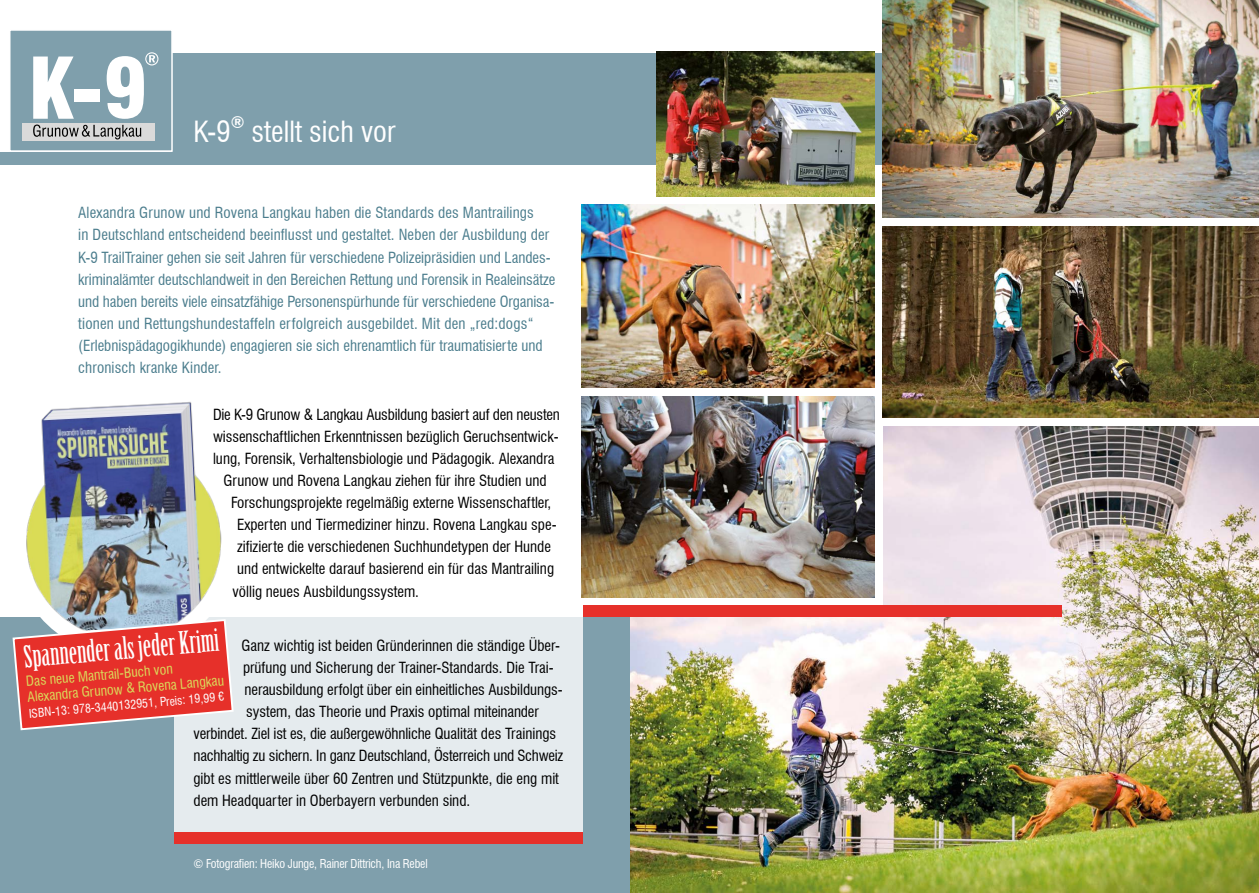
<style>
.page{position:relative;width:1259px;height:893px;background:#fff}
.page>*{position:absolute;margin:0;border:0;box-sizing:border-box;transform-origin:0 0}
.t1{font:30.3px "Birch Std";color:#fff}
.t2{font:condensed 28.5px "Swiss 721 BT";color:#fff}
.t3{font:700 condensed 16.5px "Swiss 721 BT";color:#fff}
.t4{font:condensed 15px "Swiss 721 BT";color:#000}
.t5{font:condensed 15px/22px "Swiss 721 BT";color:#4b7d8d}
.t6{font:condensed 13.65px/15.8px "Swiss 721 BT";color:#dadb5b}
.t7{font:condensed 12px "Swiss 721 BT";letter-spacing:-.015em;color:#fff}
</style>
<div class="page">
<img style="left:629px;top:426px;width:630px;height:467px">
<div style="left:583px;top:372px;width:299px;height:234px;background:#fff"></div>
<div style="left:0;top:53px;width:1185px;height:112px;background:#7f9fac"></div>
<div style="left:0;top:617px;width:629px;height:276px;background:#7f9fac"></div>
<div style="left:174px;top:531px;width:409px;height:311px;background:linear-gradient(to bottom,#fcfdfd,#dce4e8)"></div>
<div style="left:174px;top:833px;width:409px;height:11px;background:#e6302a"></div>
<img style="left:26px;top:402px;width:214px;height:232px">
<svg style="left:12px;top:618px;width:223px;height:113px;background:#da5755"></svg>
<div style="left:583px;top:606px;width:478px;height:11px;background:#e6302a"></div>
<img style="left:882px;top:0;width:377px;height:218px">
<img style="left:882px;top:226px;width:377px;height:192px">
<img style="left:582px;top:396px;width:292px;height:201px">
<img style="left:656px;top:52px;width:218px;height:144px">
<img style="left:582px;top:205px;width:292px;height:183px">
<svg style="left:0;top:30px;width:172px;height:122px"></svg>
<h2 class="t2" style="left:193px;top:115px;width:39px">K-9</h2>
<p class="t3" style="left:231px;top:113px;width:15px">®</p>
<h2 class="t2" style="left:252px;top:115px;width:145px">stellt sich vor</h2>
<p class="t5" style="left:78px;top:202px;width:479px">Alexandra Grunow und Rovena Langkau haben die Standards des Mantrailings<br>in Deutschland entscheidend beeinflusst und gestaltet. Neben der Ausbildung der K-9 TrailTrainer gehen sie seit Jahren für verschiedene Polizeipräsidien und Landes&shy;kriminalämter deutschlandweit in den Bereichen Rettung und Forensik in Realeinsätze und haben bereits viele einsatzfähige Personenspürhunde für verschiedene Organisa&shy;tionen und Rettungshundestaffeln erfolgreich ausgebildet. Mit den „red:dogs“ (Erlebnispädagogikhunde) engagieren sie sich ehrenamtlich für traumatisierte und chronisch kranke Kinder.</p>
<p class="t4" style="left:213px;top:405px;width:348px">Die K-9 Grunow &amp; Langkau Ausbildung basiert auf den neusten</p>
<p class="t4" style="left:213px;top:427px;width:346px">wissenschaftlichen Erkenntnissen bezüglich Geruchsentwick-</p>
<p class="t4" style="left:213px;top:449px;width:343px">lung, Forensik, Verhaltensbiologie und Pädagogik. Alexandra</p>
<p class="t4" style="left:223px;top:471px;width:325px">Grunow und Rovena Langkau ziehen für ihre Studien und</p>
<p class="t4" style="left:231px;top:494px;width:322px">Forschungsprojekte regelmäßig externe Wissenschaftler,</p>
<p class="t4" style="left:237px;top:516px;width:321px">Experten und Tiermediziner hinzu. Rovena Langkau spe-</p>
<p class="t4" style="left:237px;top:538px;width:315px">zifizierte die verschiedenen Suchhundetypen der Hunde</p>
<p class="t4" style="left:237px;top:560px;width:318px">und entwickelte darauf basierend ein für das Mantrailing</p>
<p class="t4" style="left:232px;top:582px;width:188px">völlig neues Ausbildungssystem.</p>
<p class="t4" style="left:241px;top:636px;width:317px">Ganz wichtig ist beiden Gründerinnen die ständige Über--</p>
<p class="t4" style="left:243px;top:658px;width:312px">prüfung und Sicherung der Trainer-Standards. Die Trai-</p>
<p class="t4" style="left:244px;top:681px;width:318px">nerausbildung erfolgt über ein einheitliches Ausbildungs-</p>
<p class="t4" style="left:246px;top:703px;width:294px">system, das Theorie und Praxis optimal miteinander</p>
<p class="t4" style="left:193px;top:725px;width:364px">verbindet. Ziel ist es, die außergewöhnliche Qualität des Trainings</p>
<p class="t4" style="left:193px;top:747px;width:371px">nachhaltig zu sichern. In ganz Deutschland, Österreich und Schweiz</p>
<p class="t4" style="left:193px;top:769px;width:367px">gibt es mittlerweile über 60 Zentren und Stützpunkte, die eng mit</p>
<p class="t4" style="left:193px;top:791px;width:278px">dem Headquarter in Oberbayern verbunden sind.</p>
<h1 class="t1" style="left:23px;top:640px;width:197px;rotate:-5deg">Spannender als jeder Krimi</h1>
<p class="t6" style="left:25px;top:674px;width:199px;rotate:-5deg">Das neue Mantrail-Buch von<br>Alexandra Grunow &amp; Rovena Langkau</p>
<p class="t7" style="left:28px;top:706px;width:197px;rotate:-5deg">ISBN-13: 978-3440132951, Preis: 19,99 €</p>
<p class="t7" style="left:193px;top:856px;width:236px">© Fotografien: Heiko Junge, Rainer Dittrich, Ina Rebel</p>
</div>
